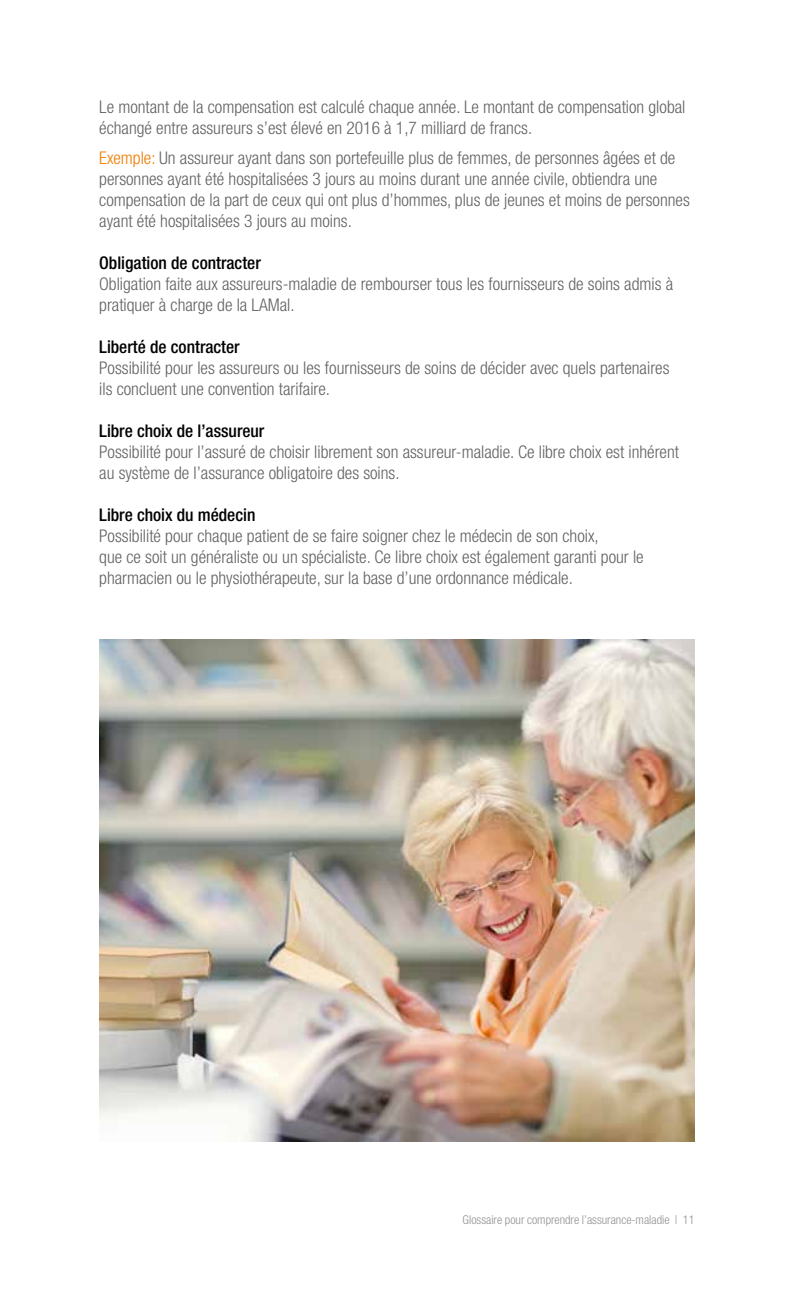
<style>
.page{position:relative;width:794px;height:1290px;background:#fff}
.page>*{position:absolute;margin:0;border:0;box-sizing:border-box;transform-origin:0 0}
.t1{font:300 condensed 17.5px/21px "Helvetica Neue LT";color:#646363}
.t2{font:500 condensed 17.5px "Helvetica Neue LT";color:#000}
.t3{font:300 condensed 12.25px "Helvetica Neue LT";color:#929292}
.s1{color:#ef7d00}
</style>
<div class="page">
<img style="left:99px;top:639px;width:595px;height:502px">
<p class="t1" style="left:99px;top:96px;width:587px">Le montant de la compensation est calculé chaque année. Le montant de compensation global échangé entre assureurs s’est élevé en 2016 à 1,7 milliard de francs.</p>
<p class="t1" style="left:99px;top:147px;width:592px"><span class="s1">Exemple:</span> Un assureur ayant dans son portefeuille plus de femmes, de personnes âgées et de personnes ayant été hospitalisées 3 jours au moins durant une année civile, obtiendra une compensation de la part de ceux qui ont plus d’hommes, plus de jeunes et moins de personnes ayant été hospitalisées 3 jours au moins.</p>
<p class="t2" style="left:99px;top:252px;width:163px">Obligation de contracter</p>
<p class="t1" style="left:99px;top:273px;width:575px">Obligation faite aux assureurs-maladie de rembourser tous les fournisseurs de soins admis à pratiquer à charge de la LAMal.</p>
<p class="t2" style="left:99px;top:336px;width:142px">Liberté de contracter</p>
<p class="t1" style="left:99px;top:357px;width:572px">Possibilité pour les assureurs ou les fournisseurs de soins de décider avec quels partenaires ils concluent une convention tarifaire.</p>
<p class="t2" style="left:99px;top:420px;width:167px">Libre choix de l’assureur</p>
<p class="t1" style="left:99px;top:441px;width:581px">Possibilité pour l’assuré de choisir librement son assureur-maladie. Ce libre choix est inhérent au système de l’assurance obligatoire des soins.</p>
<p class="t2" style="left:99px;top:504px;width:158px">Libre choix du médecin</p>
<p class="t1" style="left:99px;top:525px;width:546px">Possibilité pour chaque patient de se faire soigner chez le médecin de son choix,<br>que ce soit un généraliste ou un spécialiste. Ce libre choix est également garanti pour le pharmacien ou le physiothérapeute, sur la base d’une ordonnance médicale.</p>
<p class="t3" style="left:462px;top:1212px;width:234px">Glossaire pour comprendre l’assurance-maladie | 11</p>
</div>
